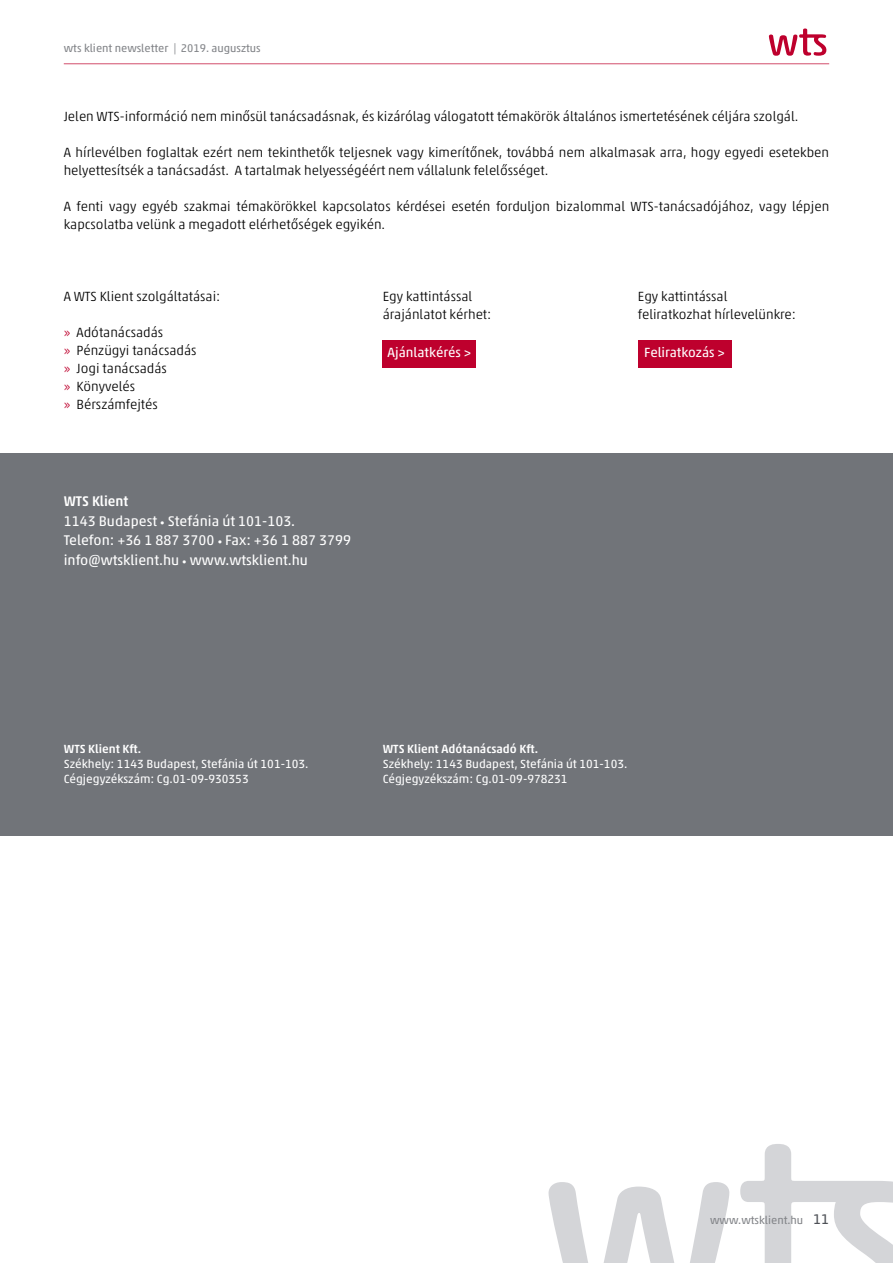
<style>
.page{position:relative;width:893px;height:1263px;background:#fff}
.page>*{position:absolute;margin:0;border:0;box-sizing:border-box;transform-origin:0 0}
.t1{font:14.25px/19.5px "Akko Pro";color:#fff}
.t2{font:300 13.5px/18px "Akko Pro";color:#000}
.t3{font:13.5px "Akko Pro";color:#fff}
.t4{font:12px/15px "Akko Pro";color:#fff}
.t5{font:500 12px "Akko Pro";color:#fff}
.t6{font:11.25px "Akko Pro";color:#838589}
.s1{color:#be002d}
.s2{font-weight:500}
.s3{font-size:9px}
.s4{font-family:"Akko Rounded Pro"}
.s5{font-size:14.25px;color:#4e5157}
</style>
<div class="page">
<div style="left:0;top:453px;width:893px;height:383px;background:#717479"></div>
<div style="left:638px;top:340px;width:93px;height:28px;background:#be002d"></div>
<div style="left:383px;top:340px;width:93px;height:28px;background:#be002d"></div>
<hr style="left:64px;top:64px;width:765px;height:1px;background:#d24d6c">
<svg style="left:769px;top:29px;width:57px;height:27px"></svg>
<svg style="left:549px;top:1182px;width:180px;height:81px"></svg>
<svg style="left:740px;top:1144px;width:153px;height:119px"></svg>
<p class="t6" style="left:64px;top:42px;width:198px">wts klient newsletter | 2019. augusztus</p>
<p class="t2" style="left:64px;top:107px;width:736px">Jelen WTS-információ nem minősül tanácsadásnak, és kizárólag válogatott témakörök általános ismertetésének céljára szolgál.</p>
<p class="t2" style="left:64px;top:143px;width:767px">A hírlevélben foglaltak ezért nem tekinthetők teljesnek vagy kimerítőnek, továbbá nem alkalmasak arra, hogy egyedi esetekben helyettesítsék a tanácsadást. A tartalmak helyességéért nem vállalunk felelősséget.</p>
<p class="t2" style="left:64px;top:197px;width:767px">A fenti vagy egyéb szakmai témakörökkel kapcsolatos kérdései esetén forduljon bizalommal WTS-tanácsadójához, vagy lépjen kapcsolatba velünk a megadott elérhetőségek egyikén.</p>
<p class="t2" style="left:64px;top:287px;width:158px">A WTS Klient szolgáltatásai:</p>
<p class="t2" style="left:383px;top:287px;width:91px">Egy kattintással</p>
<p class="t2" style="left:638px;top:287px;width:91px">Egy kattintással</p>
<p class="t2" style="left:383px;top:305px;width:110px">árajánlatot kérhet:</p>
<p class="t2" style="left:638px;top:305px;width:160px">feliratkozhat hírlevelünkre:</p>
<p class="t2" style="left:64px;top:323px;width:134px"><span class="s1">»</span> Adótanácsadás<br><span class="s1">»</span> Pénzügyi tanácsadás <span class="s1">»</span> Jogi tanácsadás<br><span class="s1">»</span> Könyvelés<br><span class="s1">»</span> Bérszámfejtés</p>
<p class="t3" style="left:388px;top:344px;width:85px">Ajánlatkérés &gt;</p>
<p class="t3" style="left:644px;top:344px;width:82px">Feliratkozás &gt;</p>
<p class="t1" style="left:64px;top:491px;width:289px"><span class="s2">WTS Klient<br></span>1143 Budapest <span class="s3">•</span> Stefánia út 101-103.<br>Telefon: +36 1 887 3700 <span class="s3">•</span> Fax: +36 1 887 3799 <span class="s4">info</span>@wtsklient.hu <span class="s3">•</span> www.wtsklient.hu</p>
<p class="t5" style="left:64px;top:742px;width:79px">WTS Klient Kft.</p>
<p class="t4" style="left:64px;top:756px;width:246px">Székhely: 1143 Budapest, Stefánia út 101-103.<br>Cégjegyzékszám: Cg.01-09-930353</p>
<p class="t5" style="left:383px;top:742px;width:157px">WTS Klient Adótanácsadó Kft.</p>
<p class="t4" style="left:383px;top:756px;width:246px">Székhely: 1143 Budapest, Stefánia út 101-103.<br>Cégjegyzékszám: Cg.01-09-978231</p>
<p class="t6" style="left:710px;top:1213px;width:121px">www.wtsklient.hu <span class="s5">11</span></p>
</div>
